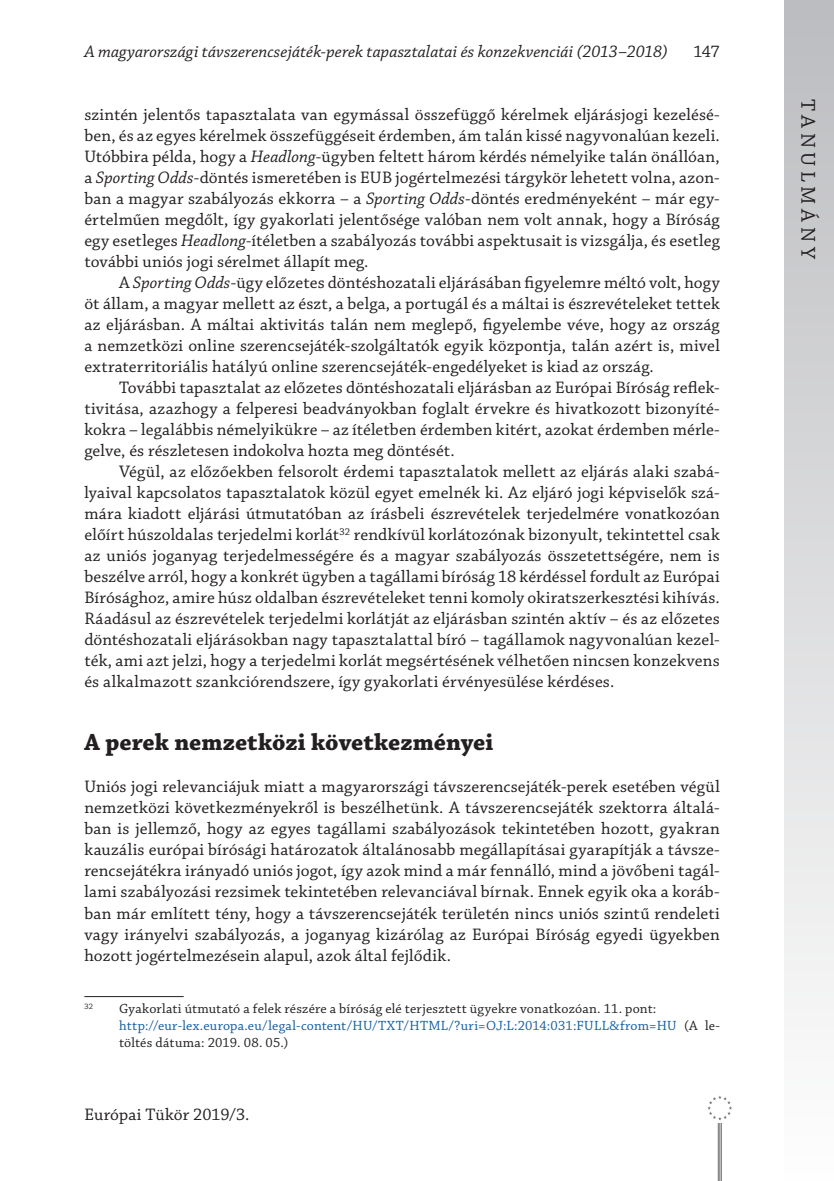
<style>
.page{position:relative;width:834px;height:1181px;background:#fff}
.page>*{position:absolute;margin:0;border:0;box-sizing:border-box;transform-origin:0 0}
._1_1__Head{font:700 24.5px "Chaparral Pro";color:#231f20}
.t1{font:21px "Chaparral Pro";letter-spacing:.21em;color:#231f20}
._1__Body{font:17.5px/21px "Chaparral Pro";letter-spacing:.005em;color:#231f20;text-align:justify}
._2__Body_1st_paragra{font:17.5px/21px "Chaparral Pro";letter-spacing:.005em;color:#231f20;text-align:justify}
.t2{font:italic 17.5px "Chaparral Pro";letter-spacing:.005em;color:#231f20}
.Footnote_text{font:14px/16.8px "Chaparral Pro";letter-spacing:.02em;color:#175d9e}
.Footnote_text-2{font:14px "Chaparral Pro";letter-spacing:.01em;color:#231f20}
.Footnote_text-3{font:8.22px "Chaparral Pro";color:#231f20}
.s1{font-style:italic}
.s2{color:#231f20}
</style>
<div class="page">
<div style="left:784px;top:0;width:49px;height:1181px;background:linear-gradient(to bottom,#bbbcbf,#fefefe)"></div>
<hr style="left:717px;top:1107px;width:1px;height:74px;background:#6c6d70">
<hr style="left:719px;top:1107px;width:1px;height:74px;background:#6c6d70">
<hr style="left:720px;top:1107px;width:1px;height:74px;background:#6c6d70">
<div style="left:704px;top:1093px;width:30px;height:29px;background:#fff"></div>
<svg style="left:707px;top:1095px;width:25px;height:25px"></svg>
<hr style="left:84px;top:996px;width:100px;height:1px;background:#231f20">
<p class="t2" style="left:84px;top:42px;width:584px">A magyarországi távszerencsejáték-perek tapasztalatai és konzekvenciái (2013–2018)</p>
<p class="_1__Body" style="left:693px;top:42px;width:28px">147</p>
<p class="_1__Body" style="left:84px;top:105px;width:636px">szintén jelentős tapasztalata van egymással összefüggő kérelmek eljárásjogi kezelésé&shy;ben, és az egyes kérelmek összefüggéseit érdemben, ám talán kissé nagyvonalúan kezeli.<br>Utóbbira példa, hogy a <span class="s1">Headlong</span>-ügyben feltett három kérdés némelyike talán önállóan, a <span class="s1">Sporting Odds</span>-döntés ismeretében is EUB jogértelmezési tárgykör lehetett volna, azon&shy;ban a magyar szabályozás ekkorra – a <span class="s1">Sporting Odds</span>-döntés eredményeként – már egy&shy;értelműen megdőlt, így gyakorlati jelentősége valóban nem volt annak, hogy a Bíróság egy esetleges <span class="s1">Headlong-</span>ítéletben a szabályozás további aspektusait is vizsgálja, és esetleg további uniós jogi sérelmet állapít meg.</p>
<p class="_1__Body" style="left:84px;top:273px;width:637px;text-indent:35px">A <span class="s1">Sporting Odds</span>-ügy előzetes döntéshozatali eljárásában figyelemre méltó volt, hogy öt állam, a magyar mellett az észt, a belga, a portugál és a máltai is észrevételeket tettek az eljárásban. A máltai aktivitás talán nem meglepő, figyelembe véve, hogy az ország a nemzetközi online szerencsejáték-szolgáltatók egyik központja, talán azért is, mivel extraterritoriális hatályú online szerencsejáték-engedélyeket is kiad az ország.</p>
<p class="_1__Body" style="left:84px;top:378px;width:636px;text-indent:35px">További tapasztalat az előzetes döntéshozatali eljárásban az Európai Bíróság reflek&shy;tivitása, azazhogy a felperesi beadványokban foglalt érvekre és hivatkozott bizonyíté&shy;kokra – legalábbis némelyikükre – az ítéletben érdemben kitért, azokat érdemben mérle&shy;gelve, és részletesen indokolva hozta meg döntését.</p>
<p class="_1__Body" style="left:84px;top:462px;width:637px;text-indent:35px">Végül, az előzőekben felsorolt érdemi tapasztalatok mellett az eljárás alaki szabá&shy;lyaival kapcsolatos tapasztalatok közül egyet emelnék ki. Az eljáró jogi képviselők szá&shy;mára kiadott eljárási útmutatóban az írásbeli észrevételek terjedelmére vonatkozóan előírt húszoldalas terjedelmi korlát<sup>32</sup> rendkívül korlátozónak bizonyult, tekintettel csak az uniós joganyag terjedelmességére és a magyar szabályozás összetettségére, nem is beszélve arról, hogy a konkrét ügyben a tagállami bíróság 18 kérdéssel fordult az Európai Bírósághoz, amire húsz oldalban észrevételeket tenni komoly okiratszerkesztési kihívás.<br>Ráadásul az észrevételek terjedelmi korlátját az eljárásban szintén aktív – és az előzetes döntéshozatali eljárásokban nagy tapasztalattal bíró – tagállamok nagyvonalúan kezel&shy;ték, ami azt jelzi, hogy a terjedelmi korlát megsértésének vélhetően nincsen konzekvens és alkalmazott szankciórendszere, így gyakorlati érvényesülése kérdéses.</p>
<p class="_1_1__Head" style="left:84px;top:728px;width:410px">A perek nemzetközi következményei</p>
<p class="_2__Body_1st_paragra" style="left:84px;top:777px;width:637px">Uniós jogi relevanciájuk miatt a magyarországi távszerencsejáték-perek esetében végül nemzetközi következményekről is beszélhetünk. A távszerencsejáték szektorra általá&shy;ban is jellemző, hogy az egyes tagállami szabályozások tekintetében hozott, gyakran kauzális európai bírósági határozatok általánosabb megállapításai gyarapítják a távsze&shy;rencsejátékra irányadó uniós jogot, így azok mind a már fennálló, mind a jövőbeni tagál&shy;lami szabályozási rezsimek tekintetében relevanciával bírnak. Ennek egyik oka a koráb&shy;ban már említett tény, hogy a távszerencsejáték területén nincs uniós szintű rendeleti vagy irányelvi szabályozás, a joganyag kizárólag az Európai Bíróság egyedi ügyekben hozott jogértelmezésein alapul, azok által fejlődik.</p>
<p class="Footnote_text-3" style="left:84px;top:1001px;width:10px">32</p>
<p class="Footnote_text-2" style="left:119px;top:1001px;width:538px">Gyakorlati útmutató a felek részére a bíróság elé terjesztett ügyekre vonatkozóan. 11. pont:</p>
<p class="Footnote_text" style="left:119px;top:1018px;width:602px">http://eur-lex.europa.eu/legal-content/HU/TXT/HTML/?uri=OJ:L:2014:031:FULL&amp;from=HU <span class="s2">(A le&shy;töltés dátuma: 2019. 08. 05.)</span></p>
<p class="_1__Body" style="left:84px;top:1105px;width:167px">Európai Tükör 2019/3.</p>
<p class="t1" style="left:819px;top:99px;width:161px;rotate:90deg">TANULMÁNY</p>
</div>
